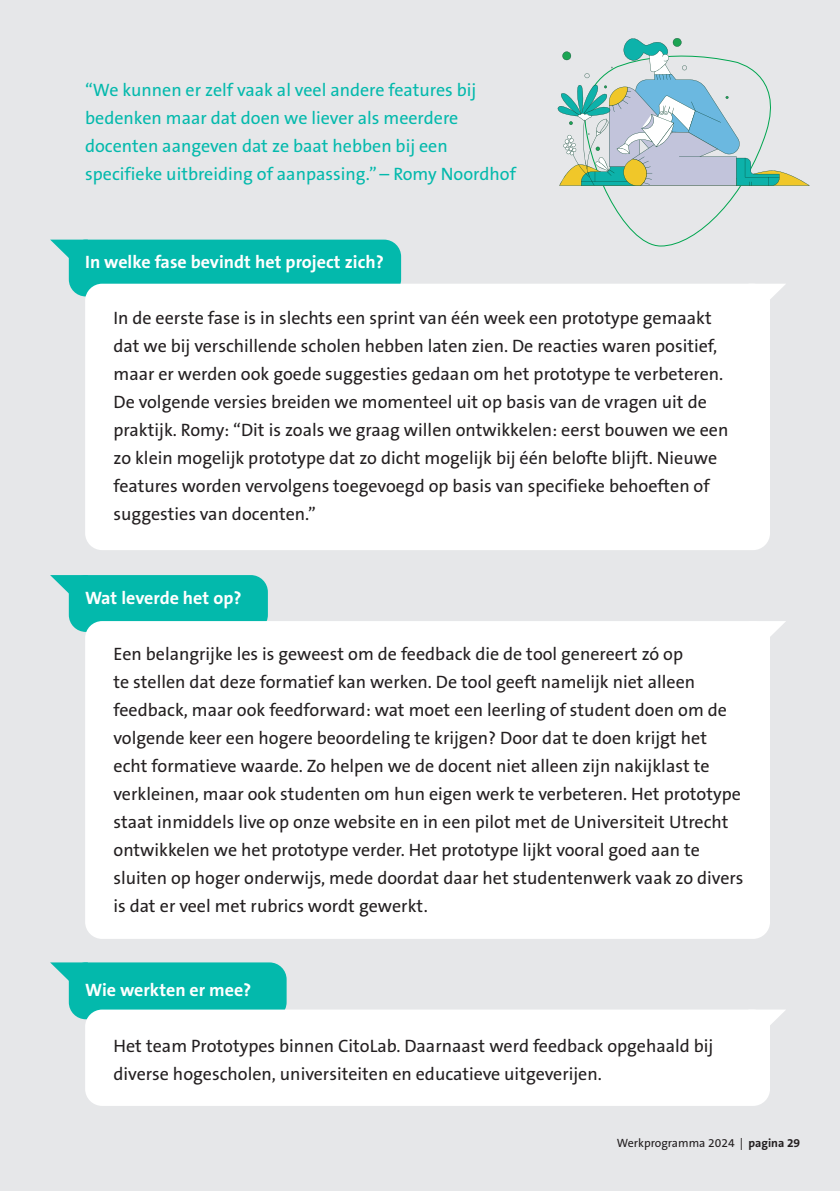
<style>
.page{position:relative;width:840px;height:1191px;background:#fff}
.page>*{position:absolute;margin:0;border:0;box-sizing:border-box;transform-origin:0 0}
.t1{font:18px/28px "The Sans B5 Plain";color:#231f20}
.t2{font:18px/28px "The Sans B5 Plain";color:#03b9ac}
.t3{font:700 18px "The Sans B7";color:#fff}
.t4{font:12px "The Sans B5 Plain";color:#231f20}
.s1{font-family:"The Sans B7";font-weight:700}
</style>
<div class="page">
<div style="left:0;top:0;width:839px;height:1191px;background:#e6e7e9"></div>
<div style="left:69px;top:575px;width:199px;height:57px;background:#03b9ac;border-radius:17px"></div>
<svg style="left:50px;top:575px;width:32px;height:20px"></svg>
<div style="left:69px;top:962px;width:217px;height:57px;background:#03b9ac;border-radius:17px"></div>
<svg style="left:50px;top:962px;width:38px;height:20px"></svg>
<svg style="left:557px;top:38px;width:252px;height:208px"></svg>
<div style="left:69px;top:240px;width:332px;height:56px;background:#03b9ac;border-radius:17px"></div>
<svg style="left:50px;top:240px;width:32px;height:20px"></svg>
<div style="left:85px;top:284px;width:684px;height:266px;background:#fff;border-radius:17px"></div>
<svg style="left:756px;top:284px;width:29px;height:20px"></svg>
<div style="left:85px;top:1009px;width:684px;height:97px;background:#fff;border-radius:17px"></div>
<svg style="left:748px;top:1009px;width:37px;height:21px"></svg>
<div style="left:85px;top:621px;width:684px;height:318px;background:#fff;border-radius:17px"></div>
<svg style="left:756px;top:621px;width:29px;height:20px"></svg>
<p class="t2" style="left:85px;top:77px;width:392px">“We kunnen er zelf vaak al veel andere features bij bedenken maar dat doen we liever als meerdere</p>
<p class="t2" style="left:85px;top:133px;width:364px">docenten aangeven dat ze baat hebben bij een</p>
<p class="t2" style="left:85px;top:161px;width:432px">specifieke uitbreiding of aanpassing.” – Romy Noordhof</p>
<p class="t3" style="left:85px;top:252px;width:300px">In welke fase bevindt het project zich?</p>
<p class="t1" style="left:113px;top:305px;width:599px">In de eerste fase is in slechts een sprint van één week een prototype gemaakt</p>
<p class="t1" style="left:113px;top:333px;width:611px">dat we bij verschillende scholen hebben laten zien. De reacties waren positief, maar er werden ook goede suggesties gedaan om het prototype te verbeteren.</p>
<p class="t1" style="left:113px;top:389px;width:616px">De volgende versies breiden we momenteel uit op basis van de vragen uit de praktijk. Romy: “Dit is zoals we graag willen ontwikkelen: eerst bouwen we een zo klein mogelijk prototype dat zo dicht mogelijk bij één belofte blijft. Nieuwe features worden vervolgens toegevoegd op basis van specifieke behoeften of suggesties van docenten.”</p>
<p class="t3" style="left:85px;top:588px;width:158px">Wat leverde het op?</p>
<p class="t1" style="left:113px;top:641px;width:631px">Een belangrijke les is geweest om de feedback die de tool genereert zó op<br>te stellen dat deze formatief kan werken. De tool geeft namelijk niet alleen feedback, maar ook feedforward: wat moet een leerling of student doen om de volgende keer een hogere beoordeling te krijgen? Door dat te doen krijgt het echt formatieve waarde. Zo helpen we de docent niet alleen zijn nakijklast te verkleinen, maar ook studenten om hun eigen werk te verbeteren. Het prototype staat inmiddels live op onze website en in een pilot met de Universiteit Utrecht ontwikkelen we het prototype verder. Het prototype lijkt vooral goed aan te sluiten op hoger onderwijs, mede doordat daar het studentenwerk vaak zo divers is dat er veel met rubrics wordt gewerkt.</p>
<p class="t3" style="left:85px;top:980px;width:168px">Wie werkten er mee?</p>
<p class="t1" style="left:113px;top:1033px;width:601px">Het team Prototypes binnen CitoLab. Daarnaast werd feedback opgehaald bij diverse hogescholen, universiteiten en educatieve uitgeverijen.</p>
<p class="t4" style="left:616px;top:1137px;width:185px">Werkprogramma 2024 | <span class="s1">pagina 29</span></p>
</div>
